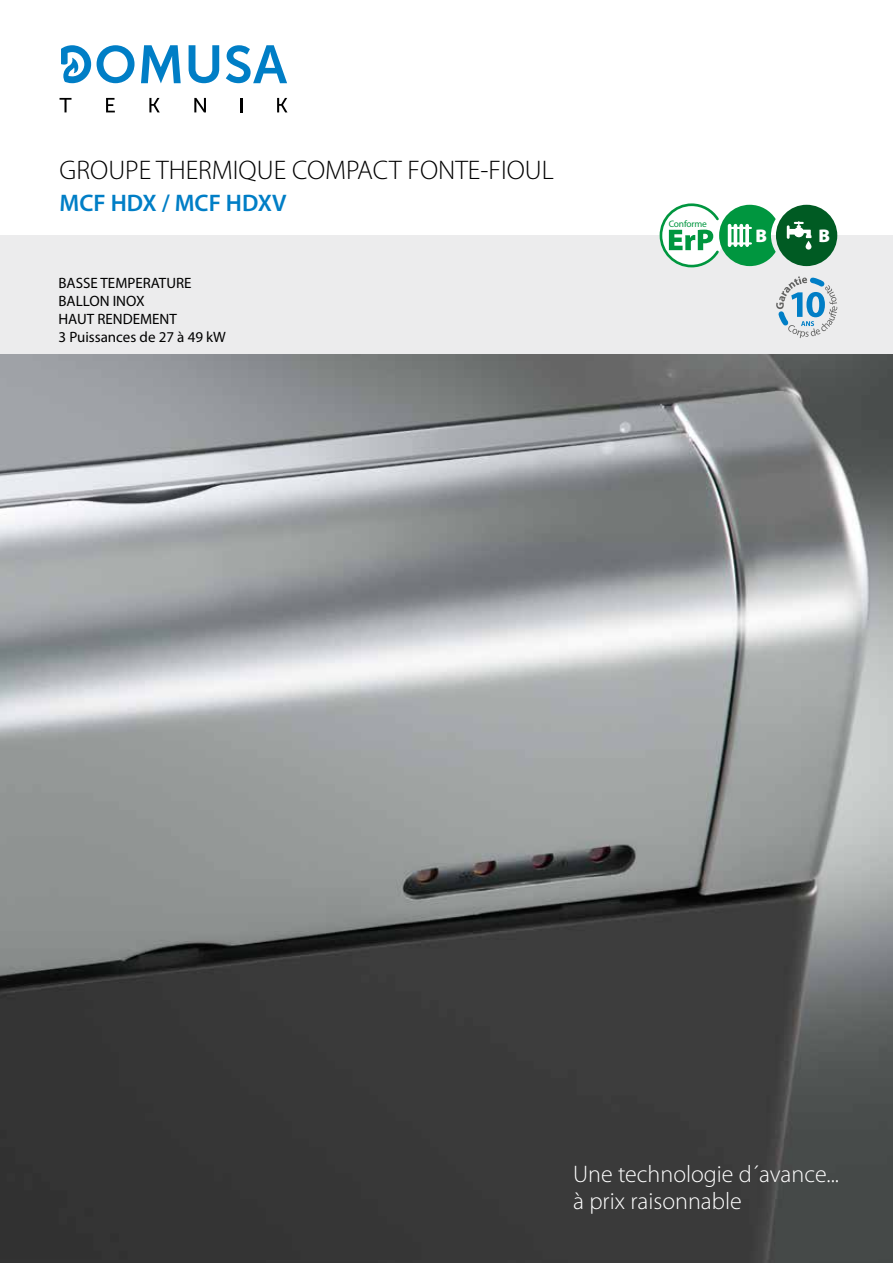
<style>
.page{position:relative;width:893px;height:1263px;background:#fff}
.page>*{position:absolute;margin:0;border:0;box-sizing:border-box;transform-origin:0 0}
.t1{font:300 27px "Myriad Pro";color:#000}
.t2{font:300 24px/27px "Myriad Pro";color:#fff}
.t3{font:600 24px "Myriad Pro";color:#007ec6}
.t4{font:900 18.45px "Myriad Pro";color:#fff}
.t5{font:15px/18px "Myriad Pro";color:#000}
.t6{font:9.45px "Myriad Pro";letter-spacing:-.02em;color:#00963f}
</style>
<div class="page">
<div style="left:0;top:235px;width:893px;height:119px;background:#ececed"></div>
<img style="left:0;top:354px;width:893px;height:909px">
<svg style="left:60px;top:98px;width:12px;height:14px"></svg>
<svg style="left:106px;top:98px;width:9px;height:14px"></svg>
<svg style="left:149px;top:98px;width:11px;height:14px"></svg>
<svg style="left:194px;top:98px;width:12px;height:14px"></svg>
<svg style="left:241px;top:98px;width:2px;height:14px"></svg>
<svg style="left:277px;top:98px;width:10px;height:14px"></svg>
<svg style="left:97px;top:45px;width:38px;height:38px"></svg>
<svg style="left:141px;top:45px;width:40px;height:38px"></svg>
<svg style="left:189px;top:45px;width:30px;height:38px"></svg>
<svg style="left:226px;top:45px;width:61px;height:38px"></svg>
<svg style="left:61px;top:45px;width:30px;height:38px"></svg>
<svg style="left:659px;top:203px;width:178px;height:135px"></svg>
<h1 class="t1" style="left:60px;top:155px;width:496px">GROUPE THERMIQUE COMPACT FONTE-FIOUL</h1>
<h2 class="t3" style="left:60px;top:189px;width:229px">MCF HDX / MCF HDXV</h2>
<p class="t5" style="left:58px;top:274px;width:169px">BASSE TEMPERATURE<br>BALLON INOX<br>HAUT RENDEMENT<br>3 Puissances de 27 à 49 kW</p>
<p class="t6" style="left:669px;top:219px;width:39px">Conforme</p>
<p class="t4" style="left:756px;top:225px;width:13px">B</p>
<p class="t4" style="left:818px;top:225px;width:13px">B</p>
<h2 class="t2" style="left:573px;top:1161px;width:267px">Une technologie d´avance... à prix raisonnable</h2>
</div>
